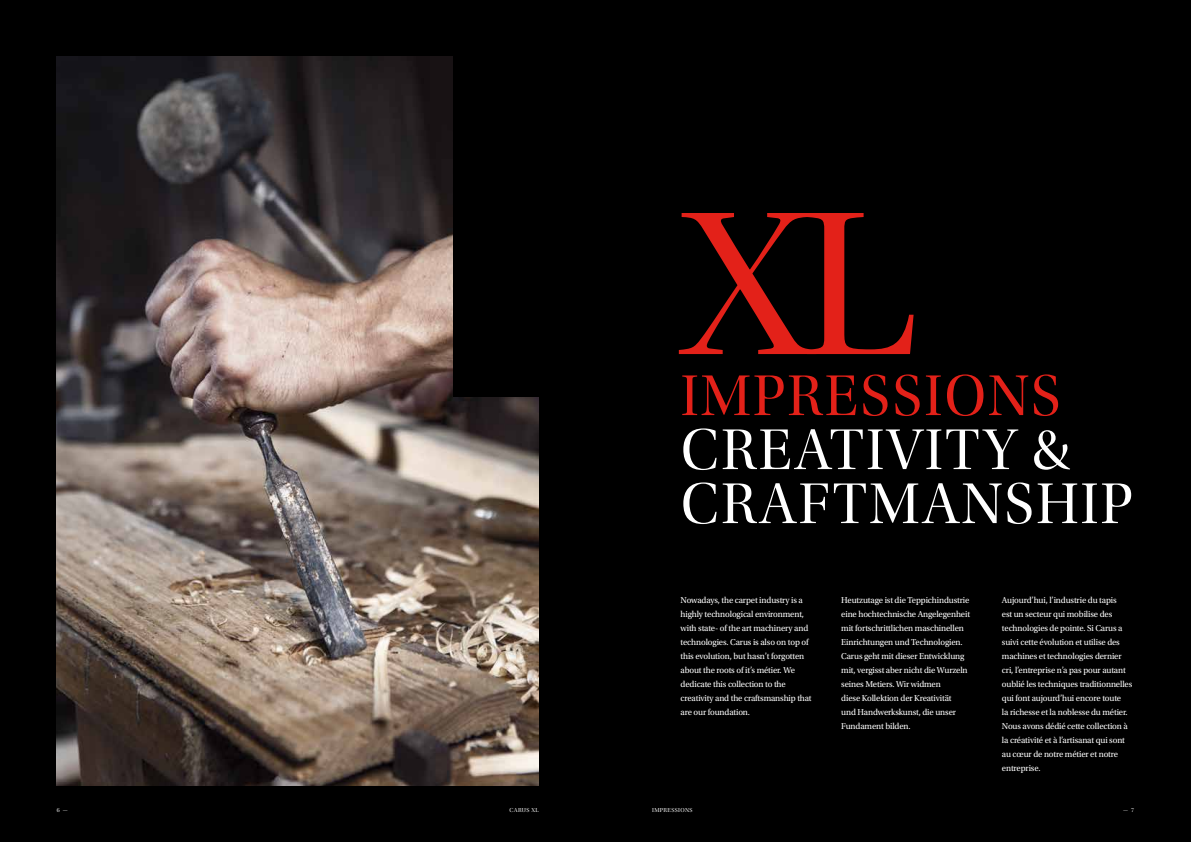
<style>
.page{position:relative;width:1191px;height:842px;background:#000}
.page>*{position:absolute;margin:0;border:0;box-sizing:border-box;transform-origin:0 0}
.t1{font:213.7px "Utopia Std Disp";color:#e32119}
.t2{font:60px/54px "Utopia Std Disp";letter-spacing:.04em;color:#fff}
.t3{font:60px "Utopia Std Disp";letter-spacing:.04em;color:#e32119}
.t4{font:9px/14px "Utopia Std";letter-spacing:-.015em;color:#fff}
.t5{font:6px "Utopia Std Disp";letter-spacing:.06em;color:#fff}
</style>
<div class="page">
<img style="left:57px;top:57px;width:482px;height:728px">
<div style="left:454px;top:51px;width:113px;height:346px;background:#000"></div>
<h1 class="t1" style="left:680px;top:171px;width:239px">XL</h1>
<h2 class="t3" style="left:681px;top:364px;width:381px">IMPRESSIONS</h2>
<h2 class="t2" style="left:681px;top:424px;width:454px">CREATIVITY &amp;<br>CRAFTMANSHIP</h2>
<p class="t4" style="left:680px;top:593px;width:133px">Nowadays, the carpet industry is a highly technological environment, with state- of the art machinery and technologies. Carus is also on top of this evolution, but hasn’t forgotten about the roots of it’s métier. We dedicate this collection to the creativity and the craftsmanship that are our foundation.</p>
<p class="t4" style="left:841px;top:593px;width:130px">Heutzutage ist die Teppichindustrie eine hochtechnische Angelegenheit mit fortschrittlichen maschinellen<br>Einrichtungen und Technologien.<br>Carus geht mit dieser Entwicklung mit, vergisst aber nicht die Wurzeln seines Metiers. Wir widmen<br>diese Kollektion der Kreativität<br>und Handwerkskunst, die unser<br>Fundament bilden.</p>
<p class="t4" style="left:1002px;top:593px;width:132px">Aujourd’hui, l’industrie du tapis<br>est un secteur qui mobilise des technologies de pointe. Si Carus a suivi cette évolution et utilise des machines et technologies dernier cri, l’entreprise n’a pas pour autant oublié les techniques traditionnelles qui font aujourd’hui encore toute<br>la richesse et la noblesse du métier.<br>Nous avons dédié cette collection à la créativité et à l’artisanat qui sont au cœur de notre métier et notre entreprise.</p>
<p class="t5" style="left:57px;top:807px;width:13px">6 —</p>
<p class="t5" style="left:509px;top:807px;width:31px">CARUS XL</p>
<p class="t5" style="left:652px;top:807px;width:42px">IMPRESSIONS</p>
<p class="t5" style="left:1123px;top:807px;width:13px">— 7</p>
</div>
